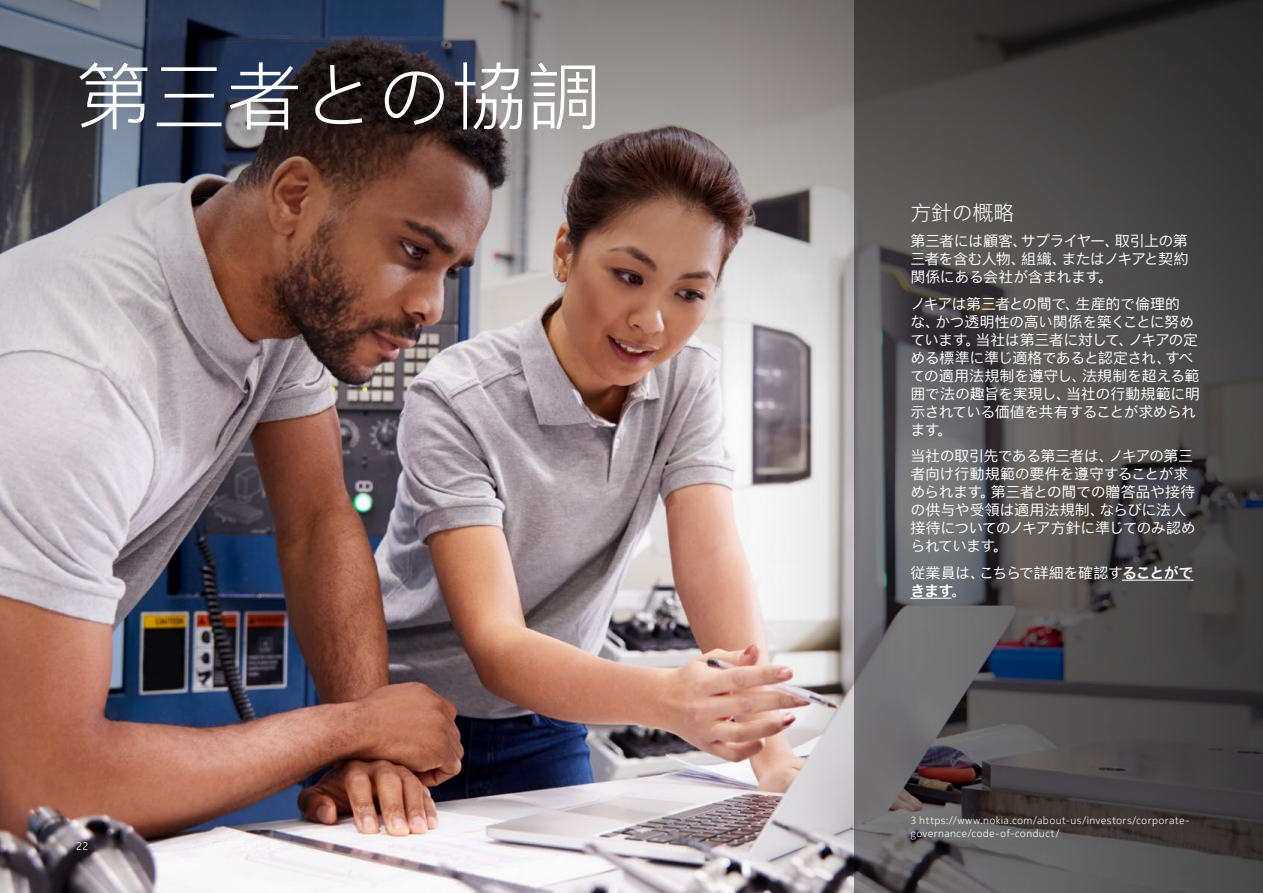
<style>
.page{position:relative;width:1263px;height:893px;background:#fff}
.page>*{position:absolute;margin:0;border:0;box-sizing:border-box;transform-origin:0 0}
.t1{font:300 75px "Nokia Pure Headline Chinese";color:#fff}
.t2{font:300 21px "Nokia Pure Headline Chinese";letter-spacing:-.01em;color:#fff}
.t3{font:15px/18px "Nokia Pure Headline Chinese";letter-spacing:-.03em;color:#fff}
.t4{font:300 11.25px "Nokia Pure Headline Chinese";color:#fff}
.t5{font:300 10.5px/12.6px "Nokia Pure Headline Chinese";letter-spacing:.025em;color:#fff}
.s1{font-weight:700}
</style>
<div class="page">
<img style="left:0;top:498px;width:599px;height:395px">
<img style="left:0;top:0;width:599px;height:498px">
<img style="left:599px;top:0;width:256px;height:893px">
<svg style="left:855px;top:0;width:408px;height:893px;background:#4c4a4b"></svg>
<hr style="left:1122px;top:580px;width:71px;height:1px;background:#fff">
<hr style="left:910px;top:598px;width:41px;height:1px;background:#fff">
<h1 class="t1" style="left:77px;top:47px;width:526px">第三者との協調</h1>
<p class="t4" style="left:76px;top:839px;width:15px">22</p>
<h2 class="t2" style="left:910px;top:199px;width:106px">方針の概略</h2>
<p class="t3" style="left:910px;top:232px;width:280px;text-align:justify">第三者には顧客、サプライヤー、取引上の第三者を含む人物、組織、またはノキアと契約関係にある会社が含まれます。</p>
<p class="t3" style="left:910px;top:295px;width:291px">ノキアは第三者との間で、生産的で倫理的<br>な、かつ透明性の高い関係を築くことに努めています。当社は第三者に対して、ノキアの定める標準に準じ適格であると認定され、すべての適用法規制を遵守し、法規制を超える範囲で法の趣旨を実現し、当社の行動規範に明示されている価値を共有することが求められます。</p>
<p class="t3" style="left:910px;top:447px;width:287px">当社の取引先である第三者は、ノキアの第三者向け行動規範の要件を遵守することが求められます。第三者との間での贈答品や接待の供与や受領は適用法規制、ならびに法人接待についてのノキア方針に準じてのみ認められています。</p>
<p class="t3" style="left:910px;top:564px;width:285px">従業員は、こちらで詳細を確認す<span class="s1">ることができます</span>。</p>
<p class="t5" style="left:910px;top:814px;width:281px">3 https://www.nokia.com/about-us/investors/corporate&shy;governance/code-of-conduct/</p>
</div>
